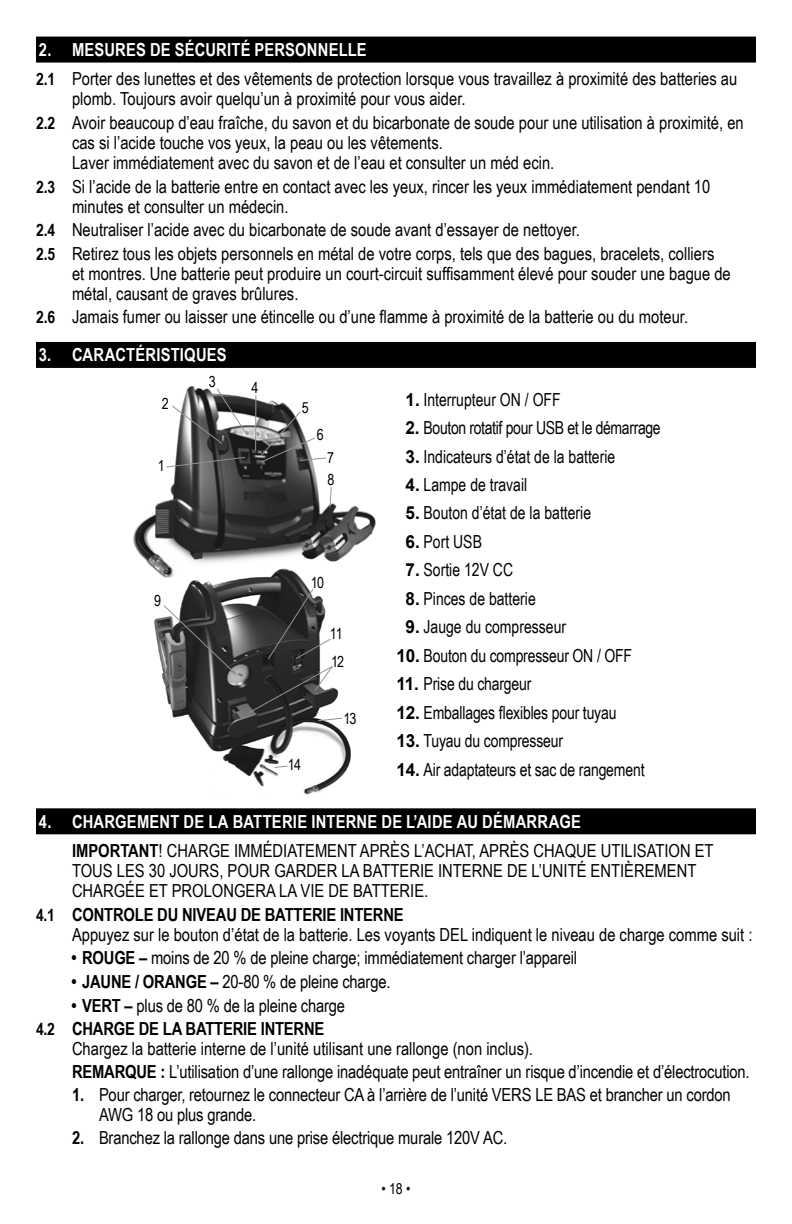
<style>
.page{position:relative;width:792px;height:1224px;background:#fff}
.page>*{position:absolute;margin:0;border:0;box-sizing:border-box;transform-origin:0 0}
.t1{font:18px/20px "Arial Narrow";color:#000}
.t2{font:18px "Arial Narrow";color:#000;scale:.95 1}
.t3{font:700 18px/23.6px "Arial Narrow";letter-spacing:-.01em;color:#000}
.t4{font:18px "Arial Narrow";letter-spacing:-.02em;color:#000;scale:.95 1}
.t5{font:700 18px "Arial Narrow";letter-spacing:.01em;color:#fff}
.t6{font:15.4px/21.8px "Arial Narrow";letter-spacing:-.06em;color:#000}
.t7{font:15px "Arial Narrow";color:#000}
.s1{font-weight:700;color:#fff}
.s2{font-weight:700;font-size:17px}
.s3{font-family:"Arial";font-weight:700}
.s4{font-weight:700}
.s5{font-weight:400}
.s6{font-size:17px}
</style>
<div class="page">
<div style="left:36px;top:37px;width:720px;height:26px;background:#000"></div>
<div style="left:36px;top:342px;width:720px;height:26px;background:#000"></div>
<img style="left:133px;top:386px;width:243px;height:181px">
<svg style="left:171px;top:387px;width:76px;height:58px"></svg>
<svg style="left:166px;top:456px;width:80px;height:12px"></svg>
<hr style="left:255px;top:395px;width:1px;height:56px;background:#939393">
<svg style="left:329px;top:486px;width:3px;height:22px"></svg>
<svg style="left:259px;top:410px;width:68px;height:53px"></svg>
<img style="left:151px;top:565px;width:203px;height:230px">
<svg style="left:274px;top:765px;width:15px;height:3px"></svg>
<svg style="left:163px;top:604px;width:75px;height:72px"></svg>
<svg style="left:248px;top:588px;width:95px;height:134px"></svg>
<div style="left:36px;top:808px;width:720px;height:26px;background:#000"></div>
<p class="t1" style="left:36px;top:34px;width:703px;line-height:29.4px"><span class="s1">2. MESURES DE SÉCURITÉ PERSONNELLE<br></span><span class="s2">2.1</span> Porter des lunettes et des vêtements de protection lorsque vous travaillez à proximité des batteries au</p>
<p class="t1" style="left:36px;top:87px;width:709px;line-height:23.6px;text-indent:36px">plomb. Toujours avoir quelqu’un à proximité pour vous aider.<br><span class="s2">2.2</span> Avoir beaucoup d’eau fraîche, du savon et du bicarbonate de soude pour une utilisation à proximité, en</p>
<p class="t1" style="left:72px;top:132px;width:484px">cas si l’acide touche vos yeux, la peau ou les vêtements.<br>Laver immédiatement avec du savon et de l’eau et consulter un méd ecin.</p>
<p class="t1" style="left:72px;top:176px;width:640px;text-indent:-36px"><span class="s2">2.3</span> Si l’acide de la batterie entre en contact avec les yeux, rincer les yeux immédiatement pendant 10 minutes et consulter un médecin.</p>
<p class="t1" style="left:36px;top:217px;width:680px;line-height:23.6px"><span class="s2">2.4</span> Neutraliser l’acide avec du bicarbonate de soude avant d’essayer de nettoyer.<br><span class="s2">2.5</span> Retirez tous les objets personnels en métal de votre corps, tels que des bagues, bracelets, colliers</p>
<p class="t1" style="left:72px;top:263px;width:660px">et montres. Une batterie peut produire un court-circuit suffisamment élevé pour souder une bague de métal, causant de graves brûlures.</p>
<p class="t1" style="left:36px;top:306px;width:654px"><span class="s2">2.6</span> Jamais fumer ou laisser une étincelle ou d’une flamme à proximité de la batterie ou du moteur.</p>
<p class="t5" style="left:39px;top:342px;width:189px">3. CARACTÉRISTIQUES</p>
<p class="t2" style="left:406px;top:386px;width:165px"><span class="s3">1.</span> Interrupteur ON / OFF</p>
<p class="t4" style="left:406px;top:414px;width:270px"><span class="s3">2.</span> Bouton rotatif pour USB et le démarrage</p>
<p class="t2" style="left:406px;top:443px;width:222px"><span class="s3">3.</span> Indicateurs d’état de la batterie</p>
<p class="t2" style="left:406px;top:471px;width:130px"><span class="s3">4.</span> Lampe de travail</p>
<p class="t2" style="left:406px;top:500px;width:197px"><span class="s3">5.</span> Bouton d’état de la batterie</p>
<p class="t2" style="left:406px;top:528px;width:82px"><span class="s3">6.</span> Port USB</p>
<p class="t2" style="left:406px;top:557px;width:115px"><span class="s3">7.</span> Sortie 12V CC</p>
<p class="t2" style="left:406px;top:585px;width:139px"><span class="s3">8.</span> Pinces de batterie</p>
<p class="t2" style="left:406px;top:614px;width:171px"><span class="s3">9.</span> Jauge du compresseur</p>
<p class="t2" style="left:397px;top:642px;width:249px"><span class="s3">10.</span> Bouton du compresseur ON / OFF</p>
<p class="t2" style="left:397px;top:671px;width:144px"><span class="s3">11.</span> Prise du chargeur</p>
<p class="t2" style="left:397px;top:699px;width:233px"><span class="s3">12.</span> Emballages flexibles pour tuyau</p>
<p class="t2" style="left:397px;top:728px;width:177px"><span class="s3">13.</span> Tuyau du compresseur</p>
<p class="t2" style="left:397px;top:756px;width:263px"><span class="s3">14.</span> Air adaptateurs et sac de rangement</p>
<p class="t6" style="left:209px;top:370px;width:8px">3</p>
<p class="t6" style="left:251px;top:376px;width:8px">4</p>
<p class="t6" style="left:162px;top:392px;width:8px">2</p>
<p class="t6" style="left:302px;top:396px;width:8px">5</p>
<p class="t6" style="left:317px;top:423px;width:8px">6</p>
<p class="t6" style="left:327px;top:446px;width:9px">7<br>8</p>
<p class="t6" style="left:158px;top:454px;width:8px">1</p>
<p class="t6" style="left:311px;top:571px;width:15px">10</p>
<p class="t6" style="left:154px;top:589px;width:8px">9</p>
<p class="t6" style="left:330px;top:618px;width:16px;line-height:28.6px">11<br>12</p>
<p class="t6" style="left:343px;top:707px;width:15px">13</p>
<p class="t6" style="left:288px;top:753px;width:15px">14</p>
<p class="t1" style="left:72px;top:806px;width:643px;line-height:29.4px;text-indent:-33px"><span class="s1">4. CHARGEMENT DE LA BATTERIE INTERNE DE L’AIDE AU DÉMARRAGE<br></span><span class="s4">IMPORTANT</span>! CHARGE IMMÉDIATEMENT APRÈS L’ACHAT, APRÈS CHAQUE UTILISATION ET</p>
<p class="t1" style="left:72px;top:860px;width:626px">TOUS LES 30 JOURS, POUR GARDER LA BATTERIE INTERNE DE L’UNITÉ ENTIÈREMENT<br>CHARGÉE ET PROLONGERA LA VIE DE BATTERIE.</p>
<p class="t1" style="left:72px;top:904px;width:682px;text-indent:-36px"><span class="s2">4.1</span> <span class="s4">CONTROLE DU NIVEAU DE BATTERIE INTERNE<br></span>Appuyez sur le bouton d’état de la batterie. Les voyants DEL indiquent le niveau de charge comme suit :</p>
<p class="t1" style="left:72px;top:947px;width:507px"><span class="s4">• ROUGE –</span> moins de 20 % de pleine charge; immédiatement charger l’appareil</p>
<p class="t1" style="left:72px;top:971px;width:320px"><span class="s4">• JAUNE / ORANGE –</span> 20-80 % de pleine charge.</p>
<p class="t3" style="left:36px;top:993px;width:311px;text-indent:36px">• VERT – <span class="s5">plus de 80 % de la pleine charge<br></span><span class="s6">4.2</span> CHARGE DE LA BATTERIE INTERNE</p>
<p class="t1" style="left:72px;top:1037px;width:679px;line-height:22.8px">Chargez la batterie interne de l’unité utilisant une rallonge (non inclus).<br><span class="s4">REMARQUE :</span> L’utilisation d’une rallonge inadéquate peut entraîner un risque d’incendie et d’électrocution.</p>
<p class="t1" style="left:99px;top:1084px;width:633px;text-indent:-27px"><span class="s4">1.</span> Pour charger, retournez le connecteur CA à l’arrière de l’unité VERS LE BAS et brancher un cordon<br>AWG 18 ou plus grande.</p>
<p class="t1" style="left:72px;top:1127px;width:437px"><span class="s4">2.</span> Branchez la rallonge dans une prise électrique murale 120V AC.</p>
<p class="t7" style="left:381px;top:1178px;width:31px">• 18 •</p>
</div>
